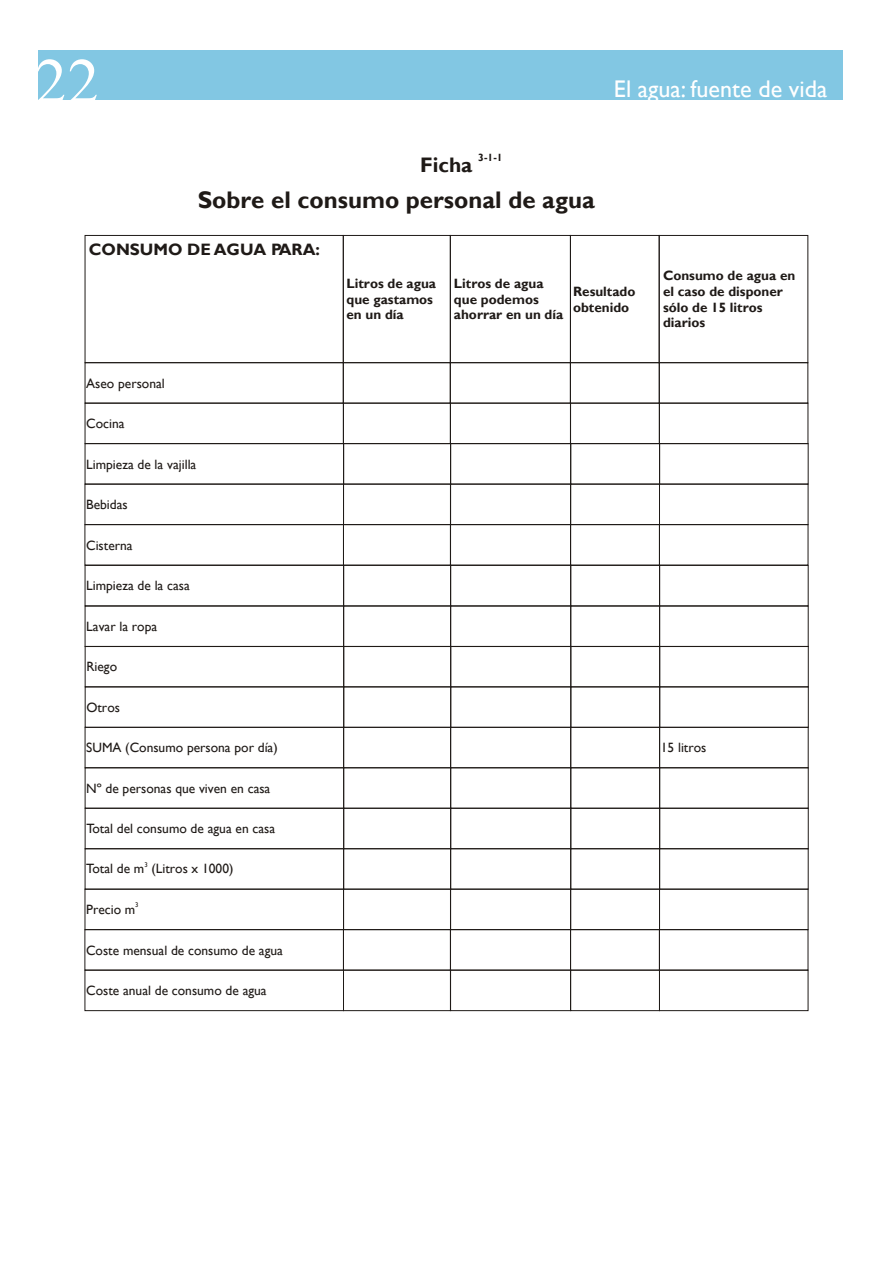
<style>
.page{position:relative;width:894px;height:1263px;background:#fff}
.page>*{position:absolute;margin:0;border:0;box-sizing:border-box;transform-origin:0 0}
.t1{font:64.8px "Times New Roman";color:#fff}
.t2{font:24.15px "Gill Sans";color:#fff}
.t3{font:700 24px "Gill Sans";color:#1f1a17}
.t4{font:700 21px "Gill Sans";color:#1f1a17}
.t5{font:700 16.5px "Gill Sans";color:#1f1a17}
.t6{font:13.5px "Gill Sans";color:#1f1a17}
.t7{font:700 13.5px/15.6px "Gill Sans";color:#1f1a17}
.t8{font:700 10.5px "Gill Sans";color:#1f1a17}
.t9{font:6.75px "Gill Sans";color:#1f1a17}
</style>
<div class="page">
<div style="left:85px;top:235px;width:258px;height:128px;border:1px solid #1f1a17"></div>
<div style="left:343px;top:235px;width:108px;height:128px;border:1px solid #1f1a17"></div>
<div style="left:450px;top:235px;width:121px;height:128px;border:1px solid #1f1a17"></div>
<div style="left:570px;top:235px;width:89px;height:128px;border:1px solid #1f1a17"></div>
<div style="left:659px;top:235px;width:149px;height:128px;border:1px solid #1f1a17"></div>
<div style="left:85px;top:403px;width:259px;height:41px;border:1px solid #1f1a17"></div>
<div style="left:85px;top:443px;width:259px;height:41px;border:1px solid #1f1a17"></div>
<div style="left:85px;top:484px;width:259px;height:41px;border:1px solid #1f1a17"></div>
<div style="left:85px;top:524px;width:259px;height:41px;border:1px solid #1f1a17"></div>
<div style="left:85px;top:565px;width:259px;height:41px;border:1px solid #1f1a17"></div>
<div style="left:85px;top:646px;width:259px;height:41px;border:1px solid #1f1a17"></div>
<div style="left:85px;top:727px;width:259px;height:41px;border:1px solid #1f1a17"></div>
<div style="left:85px;top:808px;width:259px;height:41px;border:1px solid #1f1a17"></div>
<div style="left:85px;top:889px;width:259px;height:41px;border:1px solid #1f1a17"></div>
<div style="left:85px;top:929px;width:259px;height:41px;border:1px solid #1f1a17"></div>
<div style="left:85px;top:970px;width:259px;height:41px;border:1px solid #1f1a17"></div>
<div style="left:343px;top:403px;width:108px;height:41px;border:1px solid #1f1a17"></div>
<div style="left:343px;top:443px;width:108px;height:41px;border:1px solid #1f1a17"></div>
<div style="left:343px;top:484px;width:108px;height:41px;border:1px solid #1f1a17"></div>
<div style="left:343px;top:524px;width:108px;height:41px;border:1px solid #1f1a17"></div>
<div style="left:343px;top:565px;width:108px;height:41px;border:1px solid #1f1a17"></div>
<div style="left:343px;top:606px;width:108px;height:41px;border:1px solid #1f1a17"></div>
<div style="left:344px;top:646px;width:107px;height:41px;border:1px solid #1f1a17"></div>
<div style="left:343px;top:727px;width:108px;height:41px;border:1px solid #1f1a17"></div>
<div style="left:344px;top:808px;width:107px;height:41px;border:1px solid #1f1a17"></div>
<div style="left:343px;top:889px;width:108px;height:41px;border:1px solid #1f1a17"></div>
<div style="left:343px;top:929px;width:108px;height:41px;border:1px solid #1f1a17"></div>
<div style="left:343px;top:970px;width:108px;height:41px;border:1px solid #1f1a17"></div>
<div style="left:450px;top:403px;width:121px;height:41px;border:1px solid #1f1a17"></div>
<div style="left:451px;top:443px;width:120px;height:41px;border:1px solid #1f1a17"></div>
<div style="left:450px;top:484px;width:121px;height:41px;border:1px solid #1f1a17"></div>
<div style="left:450px;top:524px;width:121px;height:41px;border:1px solid #1f1a17"></div>
<div style="left:451px;top:565px;width:120px;height:41px;border:1px solid #1f1a17"></div>
<div style="left:451px;top:646px;width:120px;height:41px;border:1px solid #1f1a17"></div>
<div style="left:451px;top:727px;width:120px;height:41px;border:1px solid #1f1a17"></div>
<div style="left:451px;top:808px;width:120px;height:41px;border:1px solid #1f1a17"></div>
<div style="left:450px;top:889px;width:121px;height:41px;border:1px solid #1f1a17"></div>
<div style="left:450px;top:929px;width:121px;height:41px;border:1px solid #1f1a17"></div>
<div style="left:450px;top:970px;width:121px;height:41px;border:1px solid #1f1a17"></div>
<div style="left:570px;top:403px;width:90px;height:41px;border:1px solid #1f1a17"></div>
<div style="left:571px;top:443px;width:89px;height:41px;border:1px solid #1f1a17"></div>
<div style="left:571px;top:484px;width:89px;height:41px;border:1px solid #1f1a17"></div>
<div style="left:570px;top:524px;width:90px;height:41px;border:1px solid #1f1a17"></div>
<div style="left:571px;top:565px;width:89px;height:41px;border:1px solid #1f1a17"></div>
<div style="left:571px;top:646px;width:89px;height:41px;border:1px solid #1f1a17"></div>
<div style="left:571px;top:727px;width:89px;height:41px;border:1px solid #1f1a17"></div>
<div style="left:571px;top:808px;width:89px;height:41px;border:1px solid #1f1a17"></div>
<div style="left:571px;top:889px;width:89px;height:41px;border:1px solid #1f1a17"></div>
<div style="left:570px;top:929px;width:90px;height:41px;border:1px solid #1f1a17"></div>
<div style="left:571px;top:970px;width:89px;height:41px;border:1px solid #1f1a17"></div>
<div style="left:659px;top:403px;width:149px;height:41px;border:1px solid #1f1a17"></div>
<div style="left:659px;top:443px;width:149px;height:41px;border:1px solid #1f1a17"></div>
<div style="left:659px;top:484px;width:149px;height:41px;border:1px solid #1f1a17"></div>
<div style="left:659px;top:524px;width:149px;height:41px;border:1px solid #1f1a17"></div>
<div style="left:659px;top:565px;width:149px;height:41px;border:1px solid #1f1a17"></div>
<div style="left:660px;top:646px;width:148px;height:41px;border:1px solid #1f1a17"></div>
<div style="left:659px;top:727px;width:149px;height:41px;border:1px solid #1f1a17"></div>
<div style="left:660px;top:808px;width:148px;height:41px;border:1px solid #1f1a17"></div>
<div style="left:659px;top:889px;width:149px;height:41px;border:1px solid #1f1a17"></div>
<div style="left:659px;top:929px;width:149px;height:41px;border:1px solid #1f1a17"></div>
<div style="left:659px;top:970px;width:149px;height:41px;border:1px solid #1f1a17"></div>
<div style="left:38px;top:51px;width:804px;height:49px;background:#82c7e3"></div>
<h1 class="t1" style="left:35px;top:58px;width:66px">22</h1>
<h2 class="t2" style="left:614px;top:80px;width:215px">El agua: fuente de vida</h2>
<p class="t8" style="left:478px;top:154px;width:26px">3-1-1</p>
<h3 class="t4" style="left:420px;top:157px;width:54px">Ficha</h3>
<h3 class="t3" style="left:198px;top:192px;width:399px">Sobre el consumo personal de agua</h3>
<p class="t5" style="left:89px;top:243px;width:233px">CONSUMO DE AGUA PARA:</p>
<p class="t7" style="left:347px;top:277px;width:91px">Litros de agua que gastamos en un día</p>
<p class="t7" style="left:454px;top:277px;width:111px">Litros de agua que podemos ahorrar en un día</p>
<p class="t7" style="left:573px;top:285px;width:64px">Resultado obtenido</p>
<p class="t6" style="left:86px;top:378px;width:80px">Aseo personal</p>
<p class="t6" style="left:86px;top:419px;width:40px">Cocina</p>
<p class="t6" style="left:86px;top:459px;width:112px">Limpieza de la vajilla</p>
<p class="t6" style="left:86px;top:500px;width:43px">Bebidas</p>
<p class="t6" style="left:86px;top:540px;width:48px">Cisterna</p>
<p class="t6" style="left:86px;top:581px;width:105px">Limpieza de la casa</p>
<p class="t6" style="left:86px;top:622px;width:72px">Lavar la ropa</p>
<p class="t6" style="left:86px;top:662px;width:32px">Riego</p>
<p class="t6" style="left:86px;top:702px;width:35px">Otros</p>
<p class="t6" style="left:86px;top:743px;width:193px">SUMA (Consumo persona por día)</p>
<p class="t6" style="left:86px;top:783px;width:186px">Nº de personas que viven en casa</p>
<p class="t6" style="left:86px;top:824px;width:190px">Total del consumo de agua en casa</p>
<p class="t9" style="left:144px;top:862px;width:5px">3</p>
<p class="t6" style="left:86px;top:864px;width:149px">Total de m (Litros x 1000)</p>
<p class="t9" style="left:135px;top:902px;width:5px">3</p>
<p class="t6" style="left:86px;top:905px;width:51px">Precio m</p>
<p class="t6" style="left:86px;top:945px;width:198px">Coste mensual de consumo de agua</p>
<p class="t6" style="left:86px;top:986px;width:182px">Coste anual de consumo de agua</p>
<p class="t7" style="left:663px;top:269px;width:134px">Consumo de agua en el caso de disponer sólo de 15 litros diarios</p>
<p class="t6" style="left:661px;top:743px;width:47px">15 litros</p>
</div>
